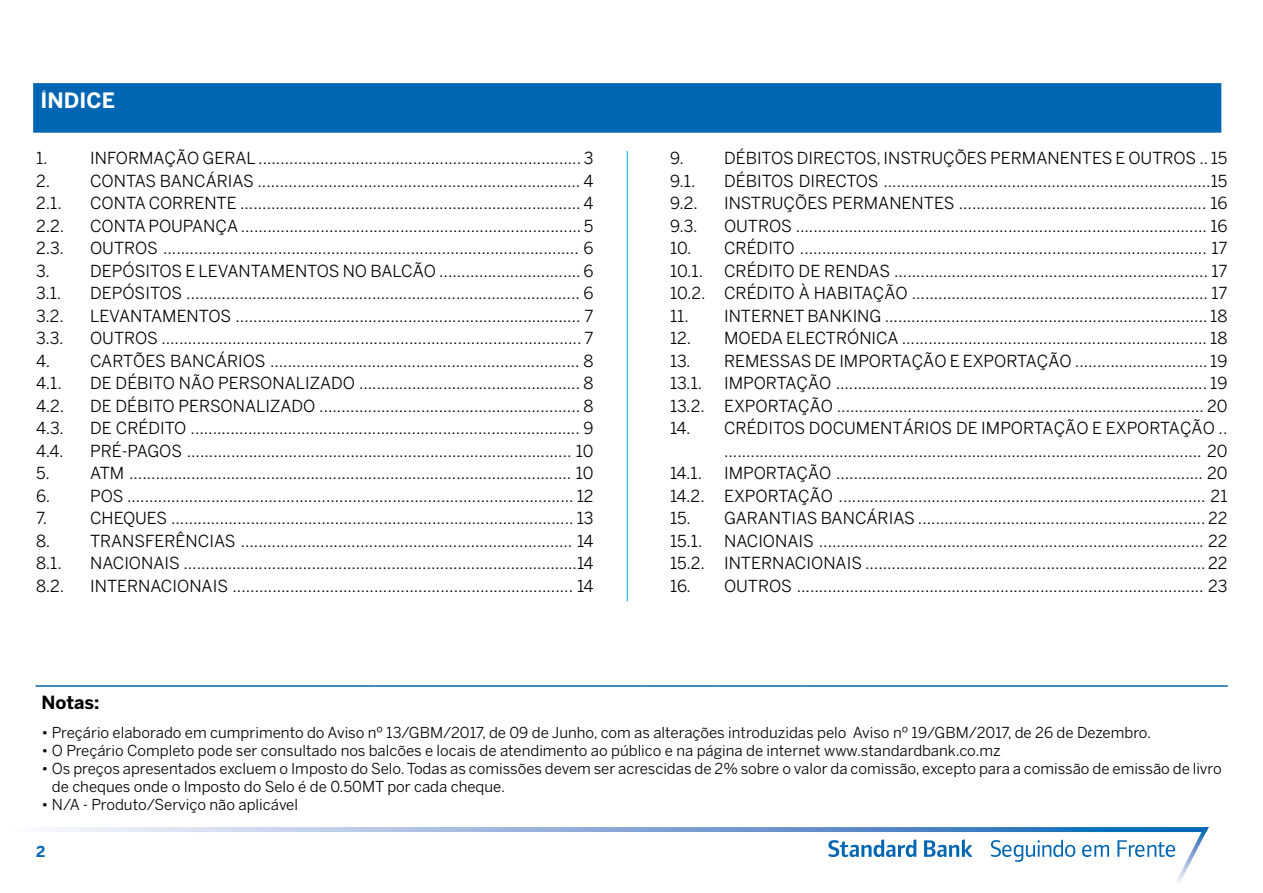
<style>
.page{position:relative;width:1263px;height:893px;background:#fff}
.page>*{position:absolute;margin:0;border:0;box-sizing:border-box;transform-origin:0 0}
.t1{font:700 21px "Benton Sans";color:#fff}
.t2{font:700 18px "Benton Sans";color:#000}
.t3{font:16.5px/22.5px "Benton Sans";color:#000;text-align:right}
.t4{font:15px/18px "Benton Sans";color:#000}
.t5{font:700 15px "Benton Sans";color:#0066b3}
</style>
<div class="page">
<svg style="left:53px;top:827px;width:1156px;height:55px"></svg>
<hr style="left:36px;top:685px;width:340px;height:2px;background:#0066b3">
<hr style="left:376px;top:685px;width:270px;height:2px;background:#0066b3">
<hr style="left:646px;top:685px;width:72px;height:2px;background:#0066b3">
<hr style="left:718px;top:685px;width:88px;height:2px;background:#0066b3">
<hr style="left:806px;top:685px;width:422px;height:2px;background:#0066b3">
<div style="left:37px;top:87px;width:1180px;height:42px;background:#0066b3"></div>
<div style="left:33px;top:83px;width:1188px;height:50px;border:8px solid #0066b3"></div>
<hr style="left:627px;top:151px;width:1px;height:451px;background:#00aeef">
<p class="t1" style="left:41px;top:88px;width:76px">ÍNDICE</p>
<p class="t3" style="left:36px;top:147px;width:13px">1.</p>
<p class="t3" style="left:90px;top:147px;width:505px">INFORMAÇÃO GERAL ......................................................................... 3</p>
<p class="t3" style="left:36px;top:169px;width:16px">2.</p>
<p class="t3" style="left:90px;top:169px;width:505px">CONTAS BANCÁRIAS ......................................................................... 4</p>
<p class="t3" style="left:36px;top:192px;width:27px">2.1.</p>
<p class="t3" style="left:90px;top:192px;width:505px">CONTA CORRENTE ............................................................................. 4</p>
<p class="t3" style="left:36px;top:214px;width:30px">2.2.</p>
<p class="t3" style="left:90px;top:214px;width:505px">CONTA POUPANÇA ............................................................................. 5</p>
<p class="t3" style="left:36px;top:237px;width:29px">2.3.</p>
<p class="t3" style="left:90px;top:237px;width:505px">OUTROS .............................................................................................. 6</p>
<p class="t3" style="left:36px;top:259px;width:15px">3.</p>
<p class="t3" style="left:90px;top:259px;width:505px">DEPÓSITOS E LEVANTAMENTOS NO BALCÃO ................................ 6</p>
<p class="t3" style="left:36px;top:282px;width:27px">3.1.</p>
<p class="t3" style="left:90px;top:282px;width:505px">DEPÓSITOS ......................................................................................... 6</p>
<p class="t3" style="left:36px;top:304px;width:29px">3.2.</p>
<p class="t3" style="left:90px;top:304px;width:505px">LEVANTAMENTOS .............................................................................. 7</p>
<p class="t3" style="left:36px;top:327px;width:29px">3.3.</p>
<p class="t3" style="left:90px;top:327px;width:505px">OUTROS ............................................................................................... 7</p>
<p class="t3" style="left:36px;top:349px;width:16px">4.</p>
<p class="t3" style="left:90px;top:349px;width:505px">CARTÕES BANCÁRIOS ...................................................................... 8</p>
<p class="t3" style="left:36px;top:372px;width:27px">4.1.</p>
<p class="t3" style="left:90px;top:372px;width:505px">DE DÉBITO NÃO PERSONALIZADO .................................................. 8</p>
<p class="t3" style="left:36px;top:394px;width:30px">4.2.</p>
<p class="t3" style="left:90px;top:394px;width:505px">DE DÉBITO PERSONALIZADO ........................................................... 8</p>
<p class="t3" style="left:36px;top:417px;width:29px">4.3.</p>
<p class="t3" style="left:90px;top:417px;width:505px">DE CRÉDITO ........................................................................................ 9</p>
<p class="t3" style="left:36px;top:439px;width:29px">4.4.</p>
<p class="t3" style="left:90px;top:439px;width:505px">PRÉ-PAGOS ....................................................................................... 10</p>
<p class="t3" style="left:36px;top:462px;width:15px">5.</p>
<p class="t3" style="left:90px;top:462px;width:505px">ATM .................................................................................................... 10</p>
<p class="t3" style="left:36px;top:484px;width:16px">6.</p>
<p class="t3" style="left:90px;top:484px;width:505px">POS ..................................................................................................... 12</p>
<p class="t3" style="left:36px;top:507px;width:13px">7.</p>
<p class="t3" style="left:90px;top:507px;width:505px">CHEQUES ........................................................................................... 13</p>
<p class="t3" style="left:36px;top:529px;width:16px">8.</p>
<p class="t3" style="left:90px;top:529px;width:505px">TRANSFERÊNCIAS ........................................................................... 14</p>
<p class="t3" style="left:36px;top:552px;width:27px">8.1.</p>
<p class="t3" style="left:90px;top:552px;width:505px">NACIONAIS .........................................................................................14</p>
<p class="t3" style="left:36px;top:574px;width:30px">8.2.</p>
<p class="t3" style="left:90px;top:574px;width:505px">INTERNACIONAIS ............................................................................. 14</p>
<p class="t3" style="left:670px;top:147px;width:15px">9.</p>
<p class="t3" style="left:724px;top:147px;width:505px">DÉBITOS DIRECTOS, INSTRUÇÕES PERMANENTES E OUTROS .. 15</p>
<p class="t3" style="left:670px;top:169px;width:27px">9.1.</p>
<p class="t3" style="left:724px;top:169px;width:505px">DÉBITOS DIRECTOS ..........................................................................15</p>
<p class="t3" style="left:670px;top:192px;width:29px">9.2.</p>
<p class="t3" style="left:724px;top:192px;width:505px">INSTRUÇÕES PERMANENTES ........................................................ 16</p>
<p class="t3" style="left:670px;top:214px;width:29px">9.3.</p>
<p class="t3" style="left:724px;top:214px;width:505px">OUTROS ............................................................................................. 16</p>
<p class="t3" style="left:670px;top:237px;width:559px;text-align:left">10. CRÉDITO ............................................................................................ 17<br>10.1.</p>
<p class="t3" style="left:670px;top:259px;width:559px">CRÉDITO DE RENDAS ....................................................................... 17<br>10.2. CRÉDITO À HABITAÇÃO ................................................................... 17</p>
<p class="t3" style="left:670px;top:304px;width:559px">11. INTERNET BANKING ......................................................................... 18</p>
<p class="t3" style="left:670px;top:327px;width:559px">12. MOEDA ELECTRÓNICA ..................................................................... 18</p>
<p class="t3" style="left:670px;top:349px;width:559px;text-align:left">13. REMESSAS DE IMPORTAÇÃO E EXPORTAÇÃO .............................. 19<br>13.1.</p>
<p class="t3" style="left:670px;top:372px;width:559px">IMPORTAÇÃO .................................................................................... 19<br>13.2. EXPORTAÇÃO ................................................................................... 20</p>
<p class="t3" style="left:670px;top:417px;width:559px">14. CRÉDITOS DOCUMENTÁRIOS DE IMPORTAÇÃO E EXPORTAÇÃO ..</p>
<p class="t3" style="left:724px;top:439px;width:505px">............................................................................................................ 20</p>
<p class="t3" style="left:670px;top:462px;width:34px">14.1.</p>
<p class="t3" style="left:670px;top:462px;width:559px">IMPORTAÇÃO ................................................................................... 20<br>14.2. EXPORTAÇÃO ................................................................................... 21</p>
<p class="t3" style="left:670px;top:507px;width:559px;text-align:left">15. GARANTIAS BANCÁRIAS ................................................................. 22<br>15.1.</p>
<p class="t3" style="left:670px;top:529px;width:559px">NACIONAIS ....................................................................................... 22<br>15.2. INTERNACIONAIS ............................................................................. 22</p>
<p class="t3" style="left:670px;top:574px;width:559px">16. OUTROS ............................................................................................ 23</p>
<p class="t2" style="left:42px;top:691px;width:59px">Notas:</p>
<p class="t4" style="left:42px;top:723px;width:1111px">• Preçário elaborado em cumprimento do Aviso nº 13/GBM/2017, de 09 de Junho, com as alterações introduzidas pelo Aviso nº 19/GBM/2017, de 26 de Dezembro.</p>
<p class="t4" style="left:42px;top:741px;width:961px">• O Preçário Completo pode ser consultado nos balcões e locais de atendimento ao público e na página de internet www.standardbank.co.mz</p>
<p class="t4" style="left:52px;top:759px;width:1171px;text-indent:-10px">• Os preços apresentados excluem o Imposto do Selo. Todas as comissões devem ser acrescidas de 2% sobre o valor da comissão, excepto para a comissão de emissão de livro de cheques onde o Imposto do Selo é de 0.50MT por cada cheque.</p>
<p class="t4" style="left:42px;top:795px;width:258px">• N/A - Produto/Serviço não aplicável</p>
<p class="t5" style="left:36px;top:843px;width:11px">2</p>
</div>
